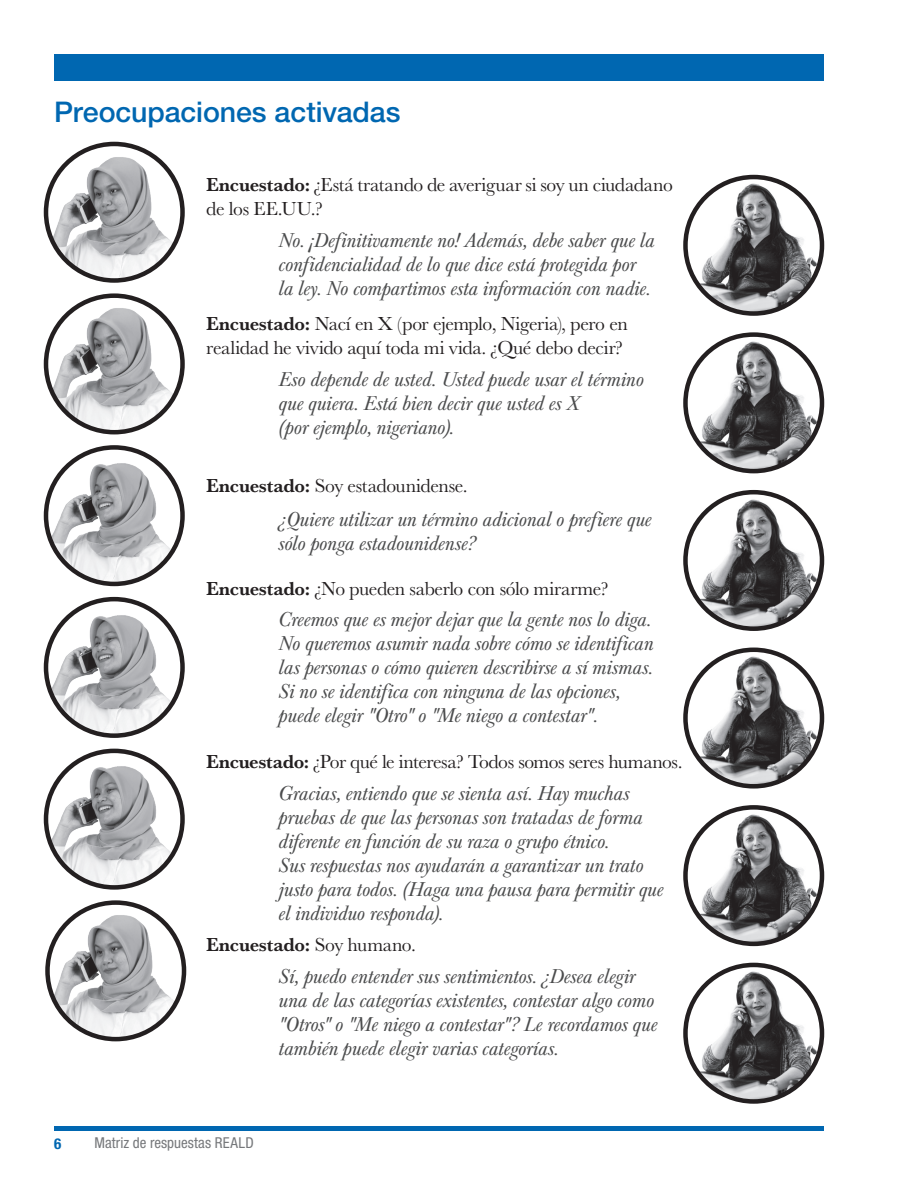
<style>
.page{position:relative;width:918px;height:1188px;background:#fff}
.page>*{position:absolute;margin:0;border:0;box-sizing:border-box;transform-origin:0 0}
.t1{font:500 28.5px "Helvetica Neue LT Std";letter-spacing:-.005em;color:#0067b1}
.Body{font:italic 21px/24px "Baskerville URW";letter-spacing:-.01em;color:#4b4c4d}
.Body-2{font:19.5px/24px "Baskerville URW";letter-spacing:-.02em;color:#231f20}
.Body-3{font:700 19.5px "Baskerville URW";letter-spacing:-.015em;color:#231f20}
.t2{font:condensed 15px "Helvetica Neue LT Std";letter-spacing:.005em;color:#76787b}
.t3{font:700 condensed 15px "Helvetica Neue LT Std";color:#0067b1}
.s1{font-weight:700}
.s2{font-weight:400}
</style>
<div class="page">
<div style="left:54px;top:54px;width:769px;height:27px;background:#0067b1"></div>
<div style="left:54px;top:1126px;width:769px;height:5px;background:#0067b1"></div>
<img style="left:46px;top:152px;width:137px;height:128px">
<div style="left:44px;top:142px;width:141px;height:141px;border:4px solid #231f20;border-radius:50%"></div>
<img style="left:46px;top:304px;width:137px;height:128px">
<div style="left:44px;top:293px;width:141px;height:141px;border:4px solid #231f20;border-radius:50%"></div>
<img style="left:46px;top:456px;width:137px;height:128px">
<div style="left:44px;top:445px;width:141px;height:141px;border:4px solid #231f20;border-radius:50%"></div>
<img style="left:46px;top:608px;width:137px;height:128px">
<div style="left:44px;top:597px;width:141px;height:141px;border:4px solid #231f20;border-radius:50%"></div>
<img style="left:46px;top:760px;width:137px;height:127px">
<div style="left:44px;top:749px;width:141px;height:141px;border:4px solid #231f20;border-radius:50%"></div>
<img style="left:48px;top:911px;width:136px;height:128px">
<div style="left:45px;top:900px;width:141px;height:141px;border:4px solid #231f20;border-radius:50%"></div>
<img style="left:699px;top:182px;width:123px;height:132px">
<div style="left:683px;top:175px;width:141px;height:141px;border:4px solid #231f20;border-radius:50%"></div>
<img style="left:699px;top:340px;width:123px;height:131px">
<div style="left:683px;top:332px;width:141px;height:141px;border:4px solid #231f20;border-radius:50%"></div>
<img style="left:699px;top:497px;width:123px;height:132px">
<div style="left:683px;top:490px;width:141px;height:141px;border:4px solid #231f20;border-radius:50%"></div>
<img style="left:699px;top:655px;width:123px;height:131px">
<div style="left:683px;top:648px;width:141px;height:141px;border:4px solid #231f20;border-radius:50%"></div>
<img style="left:699px;top:812px;width:123px;height:132px">
<div style="left:683px;top:805px;width:141px;height:141px;border:4px solid #231f20;border-radius:50%"></div>
<img style="left:699px;top:970px;width:123px;height:131px">
<div style="left:683px;top:963px;width:141px;height:141px;border:4px solid #231f20;border-radius:50%"></div>
<h1 class="t1" style="left:54px;top:95px;width:348px">Preocupaciones activadas</h1>
<p class="Body-2" style="left:206px;top:172px;width:468px"><span class="s1">Encuestado:</span> ¿Está tratando de averiguar si soy un ciudadano de los EE.UU.?</p>
<p class="Body" style="left:279px;top:228px;width:378px">No. ¡Definitivamente no! Además, debe saber que la confidencialidad de lo que dice está protegida por la ley. No compartimos esta información con nadie.</p>
<p class="Body-2" style="left:206px;top:311px;width:423px"><span class="s1">Encuestado:</span> Nací en X (por ejemplo, Nigeria), pero en realidad he vivido aquí toda mi vida. ¿Qué debo decir?</p>
<p class="Body" style="left:279px;top:368px;width:367px">Eso depende de usted. Usted puede usar el término que quiera. Está bien decir que usted es X<br>(por ejemplo, nigeriano).</p>
<p class="Body-2" style="left:206px;top:473px;width:263px"><span class="s1">Encuestado:</span> Soy estadounidense.</p>
<p class="Body" style="left:279px;top:507px;width:375px">¿Quiere utilizar un término adicional o prefiere que sólo ponga estadounidense?</p>
<p class="Body-2" style="left:206px;top:576px;width:404px"><span class="s1">Encuestado:</span> ¿No pueden saberlo con sólo mirarme?</p>
<p class="Body" style="left:279px;top:608px;width:376px">Creemos que es mejor dejar que la gente nos lo diga.<br>No queremos asumir nada sobre cómo se identifican las personas o cómo quieren describirse a sí mismas.<br>Si no se identifica con ninguna de las opciones, puede elegir "Otro" o "Me niego a contestar".</p>
<p class="Body-2" style="left:206px;top:749px;width:478px"><span class="s1">Encuestado:</span> ¿Por qué le interesa? Todos somos seres humanos.</p>
<p class="Body" style="left:279px;top:782px;width:387px">Gracias, entiendo que se sienta así. Hay muchas pruebas de que las personas son tratadas de forma diferente en función de su raza o grupo étnico.<br>Sus respuestas nos ayudarán a garantizar un trato justo para todos. (Haga una pausa para permitir que el individuo responda).</p>
<p class="Body-3" style="left:206px;top:931px;width:211px">Encuestado: <span class="s2">Soy humano.</span></p>
<p class="Body" style="left:279px;top:965px;width:381px">Sí, puedo entender sus sentimientos. ¿Desea elegir una de las categorías existentes, contestar algo como "Otros" o "Me niego a contestar"? Le recordamos que también puede elegir varias categorías.</p>
<p class="t3" style="left:54px;top:1135px;width:9px">6</p>
<p class="t2" style="left:94px;top:1134px;width:161px">Matriz de respuestas REALD</p>
</div>
